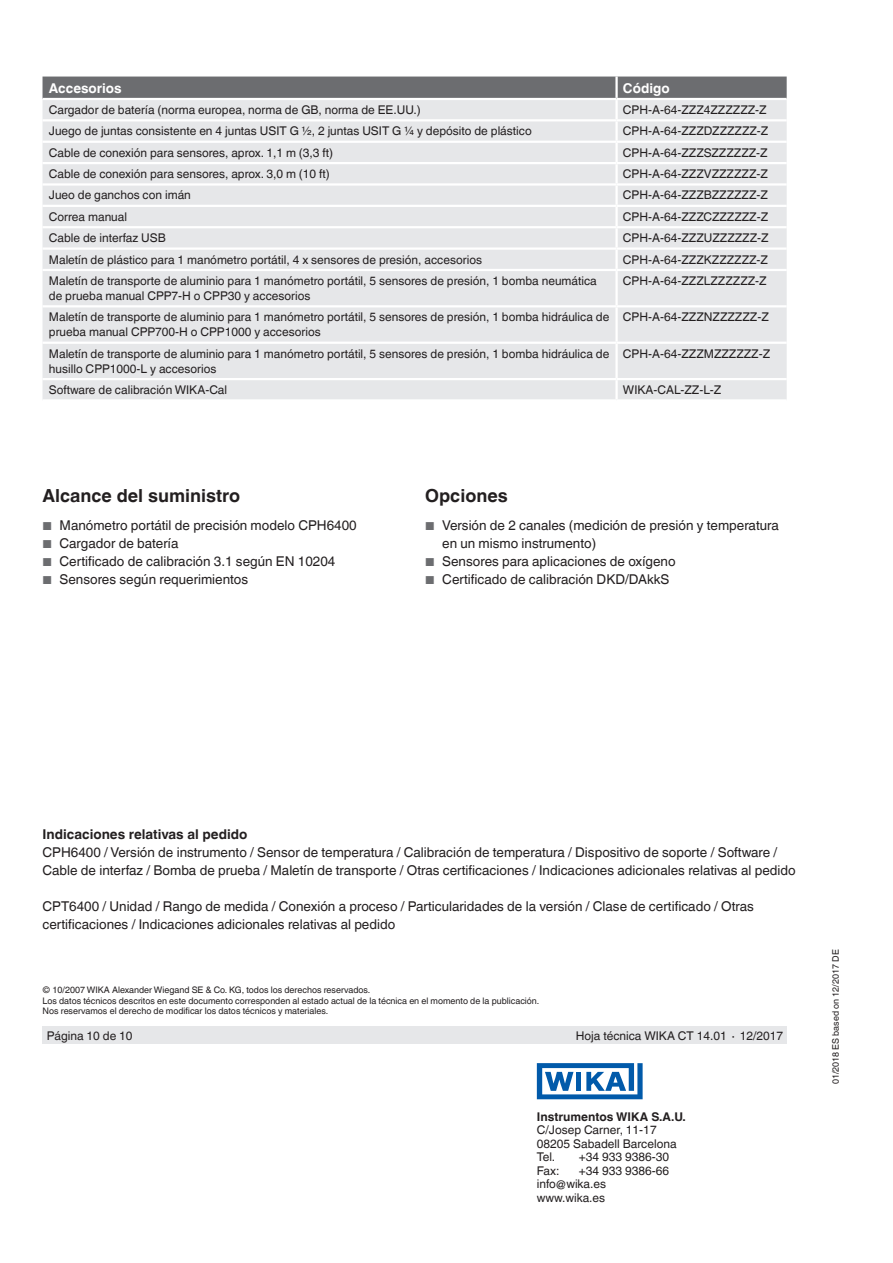
<style>
.page{position:relative;width:893px;height:1263px;background:#fff}
.page>*{position:absolute;margin:0;border:0;box-sizing:border-box;transform-origin:0 0}
.t1{font:700 18px "Helvetica World";color:#231f20}
.t2{font:13.5px/18px "Helvetica World";color:#231f20}
.t3{font:700 13.5px "Helvetica World";color:#231f20}
.t4{font:700 13.5px "Helvetica World";color:#fff}
.t5{font:12px/13.5px "Helvetica World";color:#231f20}
.t6{font:700 12px "Helvetica World";color:#231f20}
.t7{font:9px/10.5px "Helvetica World";color:#231f20}
.s1{font-size:11.55px;color:#6c6d70}
</style>
<div class="page">
<svg style="left:537px;top:1063px;width:106px;height:36px"></svg>
<div style="left:43px;top:1027px;width:744px;height:17px;background:#e6e7e9"></div>
<div style="left:43px;top:77px;width:744px;height:21px;background:#6c6d70"></div>
<div style="left:43px;top:100px;width:744px;height:299px;background:#e6e7e9"></div>
<hr style="left:43px;top:119px;width:574px;height:2px;background:#fff">
<hr style="left:617px;top:119px;width:170px;height:2px;background:#fff">
<hr style="left:615px;top:164px;width:3px;height:19px;background:#fff">
<hr style="left:43px;top:183px;width:574px;height:3px;background:#fff">
<hr style="left:617px;top:183px;width:170px;height:3px;background:#fff">
<hr style="left:615px;top:77px;width:3px;height:21px;background:#fff">
<hr style="left:615px;top:100px;width:3px;height:19px;background:#fff">
<hr style="left:615px;top:121px;width:3px;height:20px;background:#fff">
<hr style="left:43px;top:141px;width:574px;height:2px;background:#fff">
<hr style="left:617px;top:141px;width:170px;height:2px;background:#fff">
<hr style="left:615px;top:143px;width:3px;height:19px;background:#fff">
<hr style="left:43px;top:162px;width:574px;height:2px;background:#fff">
<hr style="left:617px;top:162px;width:170px;height:2px;background:#fff">
<hr style="left:615px;top:186px;width:3px;height:19px;background:#fff">
<hr style="left:43px;top:205px;width:574px;height:2px;background:#fff">
<hr style="left:617px;top:205px;width:170px;height:2px;background:#fff">
<hr style="left:615px;top:207px;width:3px;height:19px;background:#fff">
<hr style="left:43px;top:226px;width:574px;height:2px;background:#fff">
<hr style="left:617px;top:226px;width:170px;height:2px;background:#fff">
<hr style="left:615px;top:228px;width:3px;height:19px;background:#fff">
<hr style="left:43px;top:247px;width:574px;height:3px;background:#fff">
<hr style="left:617px;top:247px;width:170px;height:3px;background:#fff">
<hr style="left:615px;top:250px;width:3px;height:19px;background:#fff">
<hr style="left:43px;top:269px;width:574px;height:2px;background:#fff">
<hr style="left:617px;top:269px;width:170px;height:2px;background:#fff">
<hr style="left:615px;top:271px;width:3px;height:34px;background:#fff">
<hr style="left:43px;top:305px;width:574px;height:2px;background:#fff">
<hr style="left:617px;top:305px;width:170px;height:2px;background:#fff">
<hr style="left:615px;top:307px;width:3px;height:35px;background:#fff">
<hr style="left:43px;top:342px;width:574px;height:2px;background:#fff">
<hr style="left:617px;top:342px;width:170px;height:2px;background:#fff">
<hr style="left:615px;top:344px;width:3px;height:34px;background:#fff">
<hr style="left:43px;top:378px;width:574px;height:2px;background:#fff">
<hr style="left:617px;top:378px;width:170px;height:2px;background:#fff">
<hr style="left:615px;top:380px;width:3px;height:19px;background:#fff">
<p class="t4" style="left:49px;top:80px;width:74px">Accesorios</p>
<p class="t4" style="left:623px;top:80px;width:48px">Código</p>
<p class="t5" style="left:49px;top:103px;width:373px">Cargador de batería (norma europea, norma de GB, norma de EE.UU.)</p>
<p class="t5" style="left:623px;top:103px;width:145px">CPH-A-64-ZZZ4ZZZZZZ-Z</p>
<p class="t5" style="left:49px;top:124px;width:484px">Juego de juntas consistente en 4 juntas USIT G ½, 2 juntas USIT G ¼ y depósito de plástico</p>
<p class="t5" style="left:623px;top:124px;width:147px">CPH-A-64-ZZZDZZZZZZ-Z</p>
<p class="t5" style="left:49px;top:146px;width:286px">Cable de conexión para sensores, aprox. 1,1 m (3,3 ft)</p>
<p class="t5" style="left:623px;top:146px;width:146px">CPH-A-64-ZZZSZZZZZZ-Z</p>
<p class="t5" style="left:49px;top:167px;width:282px">Cable de conexión para sensores, aprox. 3,0 m (10 ft)</p>
<p class="t5" style="left:623px;top:167px;width:146px">CPH-A-64-ZZZVZZZZZZ-Z</p>
<p class="t5" style="left:49px;top:189px;width:143px">Jueo de ganchos con imán</p>
<p class="t5" style="left:623px;top:189px;width:146px">CPH-A-64-ZZZBZZZZZZ-Z</p>
<p class="t5" style="left:49px;top:210px;width:80px">Correa manual</p>
<p class="t5" style="left:623px;top:210px;width:147px">CPH-A-64-ZZZCZZZZZZ-Z</p>
<p class="t5" style="left:49px;top:231px;width:118px">Cable de interfaz USB</p>
<p class="t5" style="left:623px;top:231px;width:147px">CPH-A-64-ZZZUZZZZZZ-Z</p>
<p class="t5" style="left:49px;top:253px;width:435px">Maletín de plástico para 1 manómetro portátil, 4 x sensores de presión, accesorios</p>
<p class="t5" style="left:623px;top:253px;width:147px">CPH-A-64-ZZZKZZZZZZ-Z</p>
<p class="t5" style="left:49px;top:273px;width:549px;line-height:15px">Maletín de transporte de aluminio para 1 manómetro portátil, 5 sensores de presión, 1 bomba neumática de prueba manual CPP7-H o CPP30 y accesorios</p>
<p class="t5" style="left:623px;top:274px;width:145px">CPH-A-64-ZZZLZZZZZZ-Z</p>
<p class="t5" style="left:49px;top:310px;width:562px;line-height:15px">Maletín de transporte de aluminio para 1 manómetro portátil, 5 sensores de presión, 1 bomba hidráulica de prueba manual CPP700-H o CPP1000 y accesorios</p>
<p class="t5" style="left:623px;top:310px;width:147px">CPH-A-64-ZZZNZZZZZZ-Z</p>
<p class="t5" style="left:49px;top:346px;width:562px;line-height:15px">Maletín de transporte de aluminio para 1 manómetro portátil, 5 sensores de presión, 1 bomba hidráulica de husillo CPP1000-L y accesorios</p>
<p class="t5" style="left:623px;top:347px;width:149px">CPH-A-64-ZZZMZZZZZZ-Z</p>
<p class="t5" style="left:49px;top:383px;width:180px">Software de calibración WIKA-Cal</p>
<p class="t5" style="left:623px;top:383px;width:100px">WIKA-CAL-ZZ-L-Z</p>
<h1 class="t1" style="left:43px;top:485px;width:199px">Alcance del suministro</h1>
<p class="t2" style="left:43px;top:517px;width:316px"><span class="s1">■</span> Manómetro portátil de precisión modelo CPH6400</p>
<p class="t2" style="left:43px;top:535px;width:137px"><span class="s1">■</span> Cargador de batería</p>
<p class="t2" style="left:43px;top:553px;width:294px"><span class="s1">■</span> Certificado de calibración 3.1 según EN 10204</p>
<p class="t2" style="left:43px;top:571px;width:207px"><span class="s1">■</span> Sensores según requerimientos</p>
<h1 class="t1" style="left:425px;top:485px;width:84px">Opciones</h1>
<p class="t2" style="left:442px;top:517px;width:338px;text-indent:-17px"><span class="s1">■</span> Versión de 2 canales (medición de presión y temperatura en un mismo instrumento)</p>
<p class="t2" style="left:425px;top:553px;width:252px"><span class="s1">■</span> Sensores para aplicaciones de oxígeno</p>
<p class="t2" style="left:425px;top:571px;width:246px"><span class="s1">■</span> Certificado de calibración DKD/DAkkS</p>
<p class="t3" style="left:43px;top:826px;width:206px">Indicaciones relativas al pedido</p>
<p class="t2" style="left:43px;top:843px;width:755px">CPH6400 / Versión de instrumento / Sensor de temperatura / Calibración de temperatura / Dispositivo de soporte / Software /<br>Cable de interfaz / Bomba de prueba / Maletín de transporte / Otras certificaciones / Indicaciones adicionales relativas al pedido</p>
<p class="t2" style="left:43px;top:897px;width:713px">CPT6400 / Unidad / Rango de medida / Conexión a proceso / Particularidades de la versión / Clase de certificado / Otras certificaciones / Indicaciones adicionales relativas al pedido</p>
<p class="t7" style="left:43px;top:985px;width:498px">© 10/2007 WIKA Alexander Wiegand SE &amp; Co. KG, todos los derechos reservados.<br>Los datos técnicos descritos en este documento corresponden al estado actual de la técnica en el momento de la publicación.<br>Nos reservamos el derecho de modificar los datos técnicos y materiales.</p>
<p class="t5" style="left:47px;top:1029px;width:87px">Página 10 de 10</p>
<p class="t5" style="left:576px;top:1029px;width:209px">Hoja técnica WIKA CT 14.01 ∙ 12/2017</p>
<p class="t6" style="left:537px;top:1109px;width:151px">Instrumentos WIKA S.A.U.</p>
<p class="t5" style="left:537px;top:1123px;width:141px">C/Josep Carner, 11-17<br>08205 Sabadell Barcelona<br>Tel.</p>
<p class="t5" style="left:579px;top:1150px;width:92px">+34 933 9386-30</p>
<p class="t5" style="left:537px;top:1164px;width:24px">Fax:</p>
<p class="t5" style="left:537px;top:1164px;width:134px;text-indent:42px">+34 933 9386-66 info@wika.es www.wika.es</p>
<p class="t7" style="left:830px;top:1084px;width:136px;rotate:-90deg">01/2018 ES based on 12/2017 DE</p>
</div>
